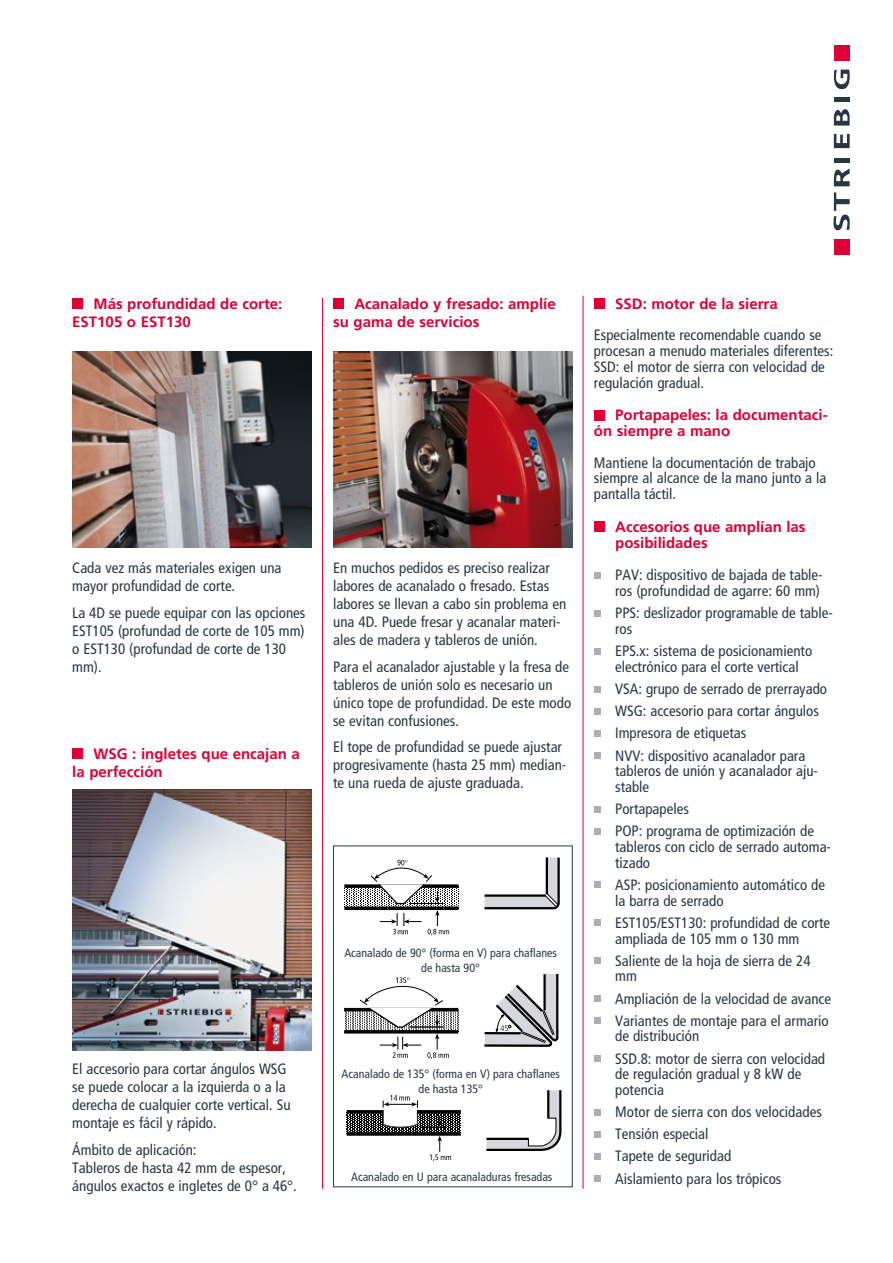
<style>
.page{position:relative;width:893px;height:1263px;background:#fff}
.page>*{position:absolute;margin:0;border:0;box-sizing:border-box;transform-origin:0 0}
.t1{font:condensed 15px/18px "Frutiger LT Std";color:#293745}
.t2{font:700 15px/18px "Frutiger LT Std";color:#dc0034}
.t3{font:condensed 12px/15px "Frutiger LT Std";color:#293745;text-align:center}
</style>
<div class="page">
<img style="left:72px;top:352px;width:240px;height:195px">
<img style="left:333px;top:352px;width:240px;height:195px">
<img style="left:72px;top:790px;width:240px;height:261px">
<svg style="left:344px;top:888px;width:113px;height:18px"></svg>
<svg style="left:344px;top:906px;width:114px;height:4px"></svg>
<svg style="left:344px;top:884px;width:114px;height:4px"></svg>
<svg style="left:370px;top:860px;width:79px;height:75px"></svg>
<svg style="left:484px;top:857px;width:76px;height:52px"></svg>
<svg style="left:344px;top:1011px;width:114px;height:19px"></svg>
<hr style="left:344px;top:1030px;width:114px;height:3px;background:#000">
<hr style="left:344px;top:1008px;width:114px;height:3px;background:#000">
<svg style="left:359px;top:977px;width:90px;height:82px"></svg>
<svg style="left:484px;top:974px;width:74px;height:73px"></svg>
<svg style="left:347px;top:1113px;width:114px;height:19px;fill:#000"></svg>
<svg style="left:347px;top:1132px;width:114px;height:4px"></svg>
<hr style="left:347px;top:1110px;width:114px;height:3px;background:#000">
<hr style="left:420px;top:1126px;width:26px;height:2px;background:#000">
<svg style="left:438px;top:1115px;width:4px;height:12px"></svg>
<svg style="left:430px;top:1136px;width:21px;height:25px"></svg>
<svg style="left:382px;top:1095px;width:37px;height:33px"></svg>
<svg style="left:486px;top:1090px;width:75px;height:61px"></svg>
<hr style="left:486px;top:1138px;width:43px;height:2px;background:#000">
<hr style="left:547px;top:1090px;width:2px;height:28px;background:#000">
<div style="left:333px;top:845px;width:240px;height:342px;border:1px solid #293745"></div>
<div style="left:72px;top:298px;width:11px;height:11px;background:#dc0034"></div>
<div style="left:333px;top:298px;width:11px;height:11px;background:#dc0034"></div>
<div style="left:72px;top:748px;width:11px;height:11px;background:#dc0034"></div>
<hr style="left:322px;top:298px;width:1px;height:891px;background:#dc0034">
<hr style="left:583px;top:296px;width:1px;height:893px;background:#dc0034">
<div style="left:594px;top:298px;width:10px;height:11px;background:#dc0034"></div>
<div style="left:594px;top:410px;width:10px;height:10px;background:#dc0034"></div>
<div style="left:594px;top:521px;width:10px;height:11px;background:#dc0034"></div>
<div style="left:594px;top:572px;width:6px;height:7px;background:#a9afb5"></div>
<svg style="left:594px;top:610px;width:6px;height:6px"></svg>
<svg style="left:594px;top:648px;width:6px;height:6px"></svg>
<svg style="left:594px;top:686px;width:6px;height:6px"></svg>
<svg style="left:594px;top:708px;width:6px;height:6px"></svg>
<div style="left:594px;top:730px;width:6px;height:7px;background:#a9afb5"></div>
<div style="left:594px;top:752px;width:6px;height:7px;background:#a9afb5"></div>
<svg style="left:594px;top:806px;width:6px;height:6px"></svg>
<svg style="left:594px;top:828px;width:6px;height:6px"></svg>
<svg style="left:594px;top:882px;width:6px;height:6px"></svg>
<svg style="left:594px;top:920px;width:6px;height:6px"></svg>
<div style="left:594px;top:957px;width:6px;height:7px;background:#a9afb5"></div>
<div style="left:594px;top:995px;width:6px;height:7px;background:#a9afb5"></div>
<div style="left:594px;top:1017px;width:6px;height:7px;background:#a9afb5"></div>
<div style="left:594px;top:1055px;width:6px;height:7px;background:#a9afb5"></div>
<svg style="left:594px;top:1109px;width:6px;height:6px"></svg>
<svg style="left:594px;top:1131px;width:6px;height:6px"></svg>
<div style="left:594px;top:1153px;width:6px;height:7px;background:#a9afb5"></div>
<div style="left:594px;top:1175px;width:6px;height:7px;background:#a9afb5"></div>
<hr style="left:834px;top:251px;width:16px;height:4px;background:#dc0034">
<div style="left:834px;top:239px;width:16px;height:11px;background:#dc0034"></div>
<svg style="left:834px;top:134px;width:16px;height:14px"></svg>
<hr style="left:834px;top:97px;width:16px;height:4px;background:#293745">
<hr style="left:834px;top:45px;width:3px;height:16px;background:#dc0034">
<div style="left:838px;top:45px;width:12px;height:16px;background:#dc0034"></div>
<svg style="left:834px;top:109px;width:16px;height:17px"></svg>
<svg style="left:833px;top:70px;width:17px;height:19px"></svg>
<svg style="left:833px;top:192px;width:17px;height:38px"></svg>
<svg style="left:834px;top:168px;width:16px;height:18px"></svg>
<hr style="left:834px;top:158px;width:16px;height:4px;background:#293745">
<p class="t2" style="left:72px;top:295px;width:212px;text-indent:21px">Más profundidad de corte:<br>EST105 o EST130</p>
<p class="t1" style="left:72px;top:559px;width:211px">Cada vez más materiales exigen una mayor profundidad de corte.</p>
<p class="t1" style="left:72px;top:604px;width:235px">La 4D se puede equipar con las opciones<br>EST105 (profundad de corte de 105 mm) o EST130 (profundad de corte de 130 mm).</p>
<p class="t2" style="left:72px;top:744px;width:229px;text-indent:21px">WSG : ingletes que encajan a la perfección</p>
<p class="t1" style="left:72px;top:1060px;width:220px">El accesorio para cortar ángulos WSG se puede colocar a la izquierda o a la derecha de cualquier corte vertical. Su montaje es fácil y rápido.</p>
<p class="t1" style="left:72px;top:1140px;width:226px">Ámbito de aplicación:<br>Tableros de hasta 42 mm de espesor, ángulos exactos e ingletes de 0° a 46°.</p>
<p class="t2" style="left:333px;top:295px;width:224px;text-indent:21px">Acanalado y fresado: amplíe su gama de servicios</p>
<p class="t1" style="left:333px;top:559px;width:235px">En muchos pedidos es preciso realizar labores de acanalado o fresado. Estas labores se llevan a cabo sin problema en una 4D. Puede fresar y acanalar materi&shy;ales de madera y tableros de unión.</p>
<p class="t1" style="left:333px;top:658px;width:240px">Para el acanalador ajustable y la fresa de tableros de unión solo es necesario un único tope de profundidad. De este modo se evitan confusiones.</p>
<p class="t1" style="left:333px;top:738px;width:235px">El tope de profundidad se puede ajustar progresivamente (hasta 25 mm) median&shy;te una rueda de ajuste graduada.</p>
<p class="t3" style="left:344px;top:945px;width:214px">Acanalado de 90° (forma en V) para chaflanes de hasta 90°</p>
<p class="t3" style="left:342px;top:1066px;width:220px">Acanalado de 135° (forma en V) para chaflanes de hasta 135°</p>
<p class="t3" style="left:351px;top:1170px;width:203px">Acanalado en U para acanaladuras fresadas</p>
<p class="t2" style="left:615px;top:295px;width:164px">SSD: motor de la sierra</p>
<p class="t1" style="left:594px;top:327px;width:241px;line-height:15.8px">Especialmente recomendable cuando se procesan a menudo materiales diferentes:<br>SSD: el motor de sierra con velocidad de regulación gradual.</p>
<p class="t2" style="left:594px;top:407px;width:235px;line-height:15.8px;text-indent:21px">Portapapeles: la documentaci&shy;ón siempre a mano</p>
<p class="t1" style="left:594px;top:455px;width:234px;line-height:15.8px">Mantiene la documentación de trabajo siempre al alcance de la mano junto a la pantalla táctil.</p>
<p class="t2" style="left:615px;top:519px;width:192px;line-height:15.8px">Accesorios que amplían las posibilidades</p>
<p class="t1" style="left:615px;top:567px;width:209px;line-height:15.8px">PAV: dispositivo de bajada de table&shy;ros (profundidad de agarre: 60 mm)</p>
<p class="t1" style="left:615px;top:605px;width:219px;line-height:15.8px">PPS: deslizador programable de table&shy;ros</p>
<p class="t1" style="left:615px;top:643px;width:199px;line-height:15.8px">EPS.x: sistema de posicionamiento electrónico para el corte vertical</p>
<p class="t1" style="left:615px;top:678px;width:213px;line-height:22.2px">VSA: grupo de serrado de prerrayado<br>WSG: accesorio para cortar ángulos<br>Impresora de etiquetas<br>NVV: dispositivo acanalador para</p>
<p class="t1" style="left:615px;top:763px;width:204px;line-height:15.8px">tableros de unión y acanalador aju&shy;stable</p>
<p class="t1" style="left:615px;top:798px;width:200px;line-height:22.2px">Portapapeles<br>POP: programa de optimización de</p>
<p class="t1" style="left:615px;top:839px;width:217px;line-height:15.8px">tableros con ciclo de serrado automa&shy;tizado</p>
<p class="t1" style="left:615px;top:877px;width:211px;line-height:15.8px">ASP: posicionamiento automático de la barra de serrado</p>
<p class="t1" style="left:615px;top:915px;width:217px;line-height:15.8px">EST105/EST130: profundidad de corte ampliada de 105 mm o 130 mm</p>
<p class="t1" style="left:615px;top:953px;width:197px;line-height:15.8px">Saliente de la hoja de sierra de 24 mm</p>
<p class="t1" style="left:615px;top:987px;width:217px;line-height:22.2px">Ampliación de la velocidad de avance<br>Variantes de montaje para el armario</p>
<p class="t1" style="left:615px;top:1025px;width:211px;line-height:22.2px">de distribución<br>SSD.8: motor de sierra con velocidad</p>
<p class="t1" style="left:615px;top:1066px;width:188px;line-height:15.8px">de regulación gradual y 8 kW de potencia</p>
<p class="t1" style="left:615px;top:1101px;width:208px;line-height:22.2px">Motor de sierra con dos velocidades<br>Tensión especial<br>Tapete de seguridad<br>Aislamiento para los trópicos</p>
</div>
